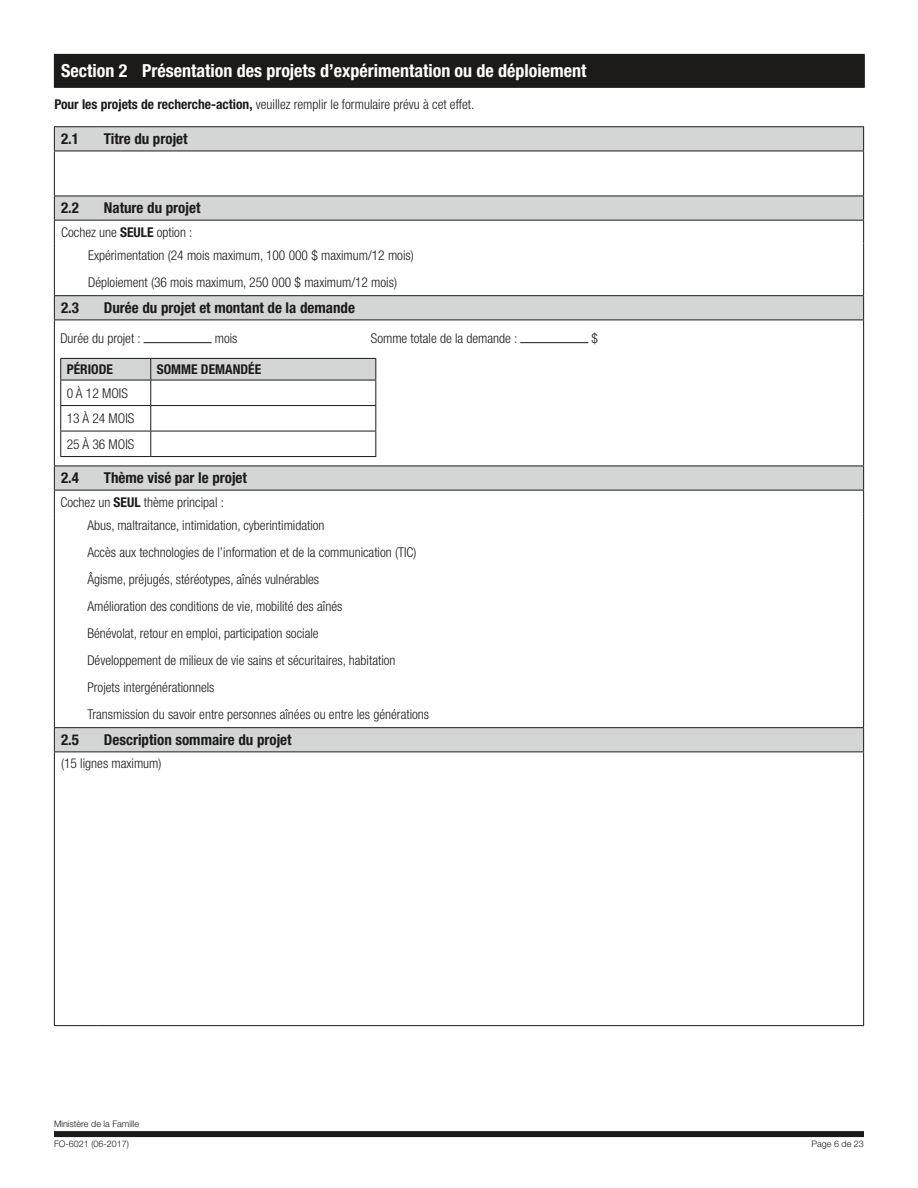
<style>
.page{position:relative;width:918px;height:1188px;background:#fff}
.page>*{position:absolute;margin:0;border:0;box-sizing:border-box;transform-origin:0 0}
.t1{font:700 condensed 18px "Helvetica Neue LT Std";color:#fff}
.t2{font:700 condensed 15px "Helvetica Neue LT Std";color:#1c1b1a}
.t3{font:300 condensed 13.5px/27px "Helvetica Neue LT Std";color:#1c1b1a}
.t4{font:700 condensed 13.5px "Helvetica Neue LT Std";color:#1c1b1a}
.t5{font:300 9px "Helvetica Neue LT Std";color:#1c1b1a}
.s1{font-weight:700}
</style>
<div class="page">
<div style="left:54px;top:1131px;width:810px;height:6px;background:#1c1b1a"></div>
<div style="left:54px;top:54px;width:810px;height:33px;background:#1c1b1a"></div>
<hr style="left:864px;top:55px;width:1px;height:32px;background:#1c1b1a">
<hr style="left:54px;top:54px;width:811px;height:1px;background:#1c1b1a">
<hr style="left:54px;top:87px;width:811px;height:1px;background:#1c1b1a">
<svg style="left:55px;top:127px;width:808px;height:24px;background:#cdcece"></svg>
<svg style="left:55px;top:195px;width:808px;height:557px"></svg>
<hr style="left:54px;top:126px;width:43px;height:1px;background:#1c1b1a">
<hr style="left:97px;top:126px;width:767px;height:1px;background:#1c1b1a">
<svg style="left:863px;top:127px;width:1px;height:24px"></svg>
<hr style="left:54px;top:295px;width:43px;height:1px;background:#1c1b1a">
<hr style="left:97px;top:295px;width:767px;height:1px;background:#1c1b1a">
<svg style="left:863px;top:296px;width:1px;height:24px"></svg>
<hr style="left:54px;top:466px;width:43px;height:1px;background:#1c1b1a">
<hr style="left:97px;top:466px;width:767px;height:1px;background:#1c1b1a">
<hr style="left:54px;top:727px;width:43px;height:1px;background:#1c1b1a">
<hr style="left:97px;top:727px;width:767px;height:1px;background:#1c1b1a">
<svg style="left:863px;top:728px;width:1px;height:24px"></svg>
<svg style="left:54px;top:127px;width:1px;height:24px"></svg>
<svg style="left:54px;top:296px;width:1px;height:24px"></svg>
<svg style="left:54px;top:728px;width:1px;height:24px"></svg>
<hr style="left:863px;top:320px;width:1px;height:146px;background:#1c1b1a">
<svg style="left:863px;top:466px;width:1px;height:47px"></svg>
<hr style="left:863px;top:513px;width:1px;height:214px;background:#1c1b1a">
<hr style="left:54px;top:220px;width:43px;height:1px;background:#1c1b1a">
<svg style="left:54px;top:197px;width:1px;height:46px"></svg>
<hr style="left:97px;top:220px;width:767px;height:1px;background:#1c1b1a">
<svg style="left:863px;top:197px;width:1px;height:46px"></svg>
<hr style="left:54px;top:320px;width:43px;height:1px;background:#1c1b1a">
<hr style="left:54px;top:320px;width:1px;height:146px;background:#1c1b1a">
<hr style="left:97px;top:320px;width:767px;height:1px;background:#1c1b1a">
<hr style="left:54px;top:490px;width:43px;height:1px;background:#1c1b1a">
<svg style="left:54px;top:466px;width:1px;height:47px"></svg>
<hr style="left:97px;top:490px;width:767px;height:1px;background:#1c1b1a">
<hr style="left:54px;top:513px;width:1px;height:214px;background:#1c1b1a">
<hr style="left:54px;top:151px;width:43px;height:1px;background:#1c1b1a">
<hr style="left:54px;top:151px;width:1px;height:45px;background:#1c1b1a">
<hr style="left:97px;top:151px;width:767px;height:1px;background:#1c1b1a">
<hr style="left:863px;top:151px;width:1px;height:45px;background:#1c1b1a">
<hr style="left:54px;top:196px;width:43px;height:1px;background:#1c1b1a">
<hr style="left:97px;top:196px;width:767px;height:1px;background:#1c1b1a">
<hr style="left:54px;top:752px;width:43px;height:1px;background:#1c1b1a">
<hr style="left:54px;top:752px;width:1px;height:273px;background:#1c1b1a">
<hr style="left:97px;top:752px;width:767px;height:1px;background:#1c1b1a">
<hr style="left:863px;top:752px;width:1px;height:273px;background:#1c1b1a">
<hr style="left:54px;top:1025px;width:43px;height:1px;background:#1c1b1a">
<hr style="left:97px;top:1025px;width:767px;height:1px;background:#1c1b1a">
<hr style="left:54px;top:243px;width:1px;height:52px;background:#1c1b1a">
<hr style="left:863px;top:243px;width:1px;height:52px;background:#1c1b1a">
<hr style="left:144px;top:342px;width:68px;height:1px;background:#1c1b1a">
<hr style="left:520px;top:342px;width:68px;height:1px;background:#1c1b1a">
<svg style="left:60px;top:358px;width:316px;height:98px"></svg>
<hr style="left:60px;top:456px;width:91px;height:1px;background:#1c1b1a">
<hr style="left:151px;top:456px;width:225px;height:1px;background:#1c1b1a">
<h1 class="t1" style="left:61px;top:60px;width:527px">Section 2 Présentation des projets d’expérimentation ou de déploiement</h1>
<p class="t3" style="left:54px;top:90px;width:422px"><span class="s1">Pour les projets de recherche-action,</span> veuillez remplir le formulaire prévu à cet effet.</p>
<p class="t2" style="left:61px;top:130px;width:19px">2.1</p>
<p class="t2" style="left:104px;top:130px;width:85px">Titre du projet</p>
<p class="t2" style="left:61px;top:199px;width:19px">2.2</p>
<p class="t2" style="left:104px;top:199px;width:98px">Nature du projet</p>
<p class="t3" style="left:88px;top:220px;width:327px;line-height:23.1px;text-indent:-27px">Cochez une <span class="s1">SEULE</span> option :<br>Expérimentation (24 mois maximum, 100 000 $ maximum/12 mois)</p>
<p class="t3" style="left:88px;top:268px;width:310px">Déploiement (36 mois maximum, 250 000 $ maximum/12 mois)</p>
<p class="t2" style="left:61px;top:299px;width:19px">2.3</p>
<p class="t2" style="left:104px;top:299px;width:253px">Durée du projet et montant de la demande</p>
<p class="t3" style="left:60px;top:325px;width:82px">Durée du projet :</p>
<p class="t3" style="left:215px;top:325px;width:24px">mois</p>
<p class="t3" style="left:371px;top:325px;width:148px">Somme totale de la demande :</p>
<p class="t3" style="left:592px;top:325px;width:8px">$</p>
<p class="t4" style="left:67px;top:361px;width:48px">PÉRIODE</p>
<p class="t4" style="left:157px;top:361px;width:106px">SOMME DEMANDÉE</p>
<p class="t3" style="left:67px;top:380px;width:69px;line-height:25.5px">0 À 12 MOIS<br>13 À 24 MOIS<br>25 À 36 MOIS</p>
<p class="t2" style="left:61px;top:469px;width:19px">2.4</p>
<p class="t2" style="left:104px;top:469px;width:145px">Thème visé par le projet</p>
<p class="t3" style="left:87px;top:490px;width:239px;line-height:23.1px;text-indent:-27px">Cochez un <span class="s1">SEUL</span> thème principal :<br>Abus, maltraitance, intimidation, cyberintimidation</p>
<p class="t3" style="left:87px;top:538px;width:343px">Accès aux technologies de l’information et de la communication (TIC)<br>Âgisme, préjugés, stéréotypes, aînés vulnérables<br>Amélioration des conditions de vie, mobilité des aînés<br>Bénévolat, retour en emploi, participation sociale<br>Développement de milieux de vie sains et sécuritaires, habitation Projets intergénérationnels<br>Transmission du savoir entre personnes aînées ou entre les générations</p>
<p class="t2" style="left:61px;top:731px;width:19px">2.5</p>
<p class="t2" style="left:104px;top:731px;width:189px">Description sommaire du projet</p>
<p class="t3" style="left:61px;top:750px;width:102px">(15 lignes maximum)</p>
<p class="t5" style="left:54px;top:1119px;width:87px">Ministère de la Famille</p>
<p class="t5" style="left:54px;top:1138px;width:77px">FO-6021 (06-2017)</p>
<p class="t5" style="left:812px;top:1138px;width:54px">Page 6 de 23</p>
</div>
